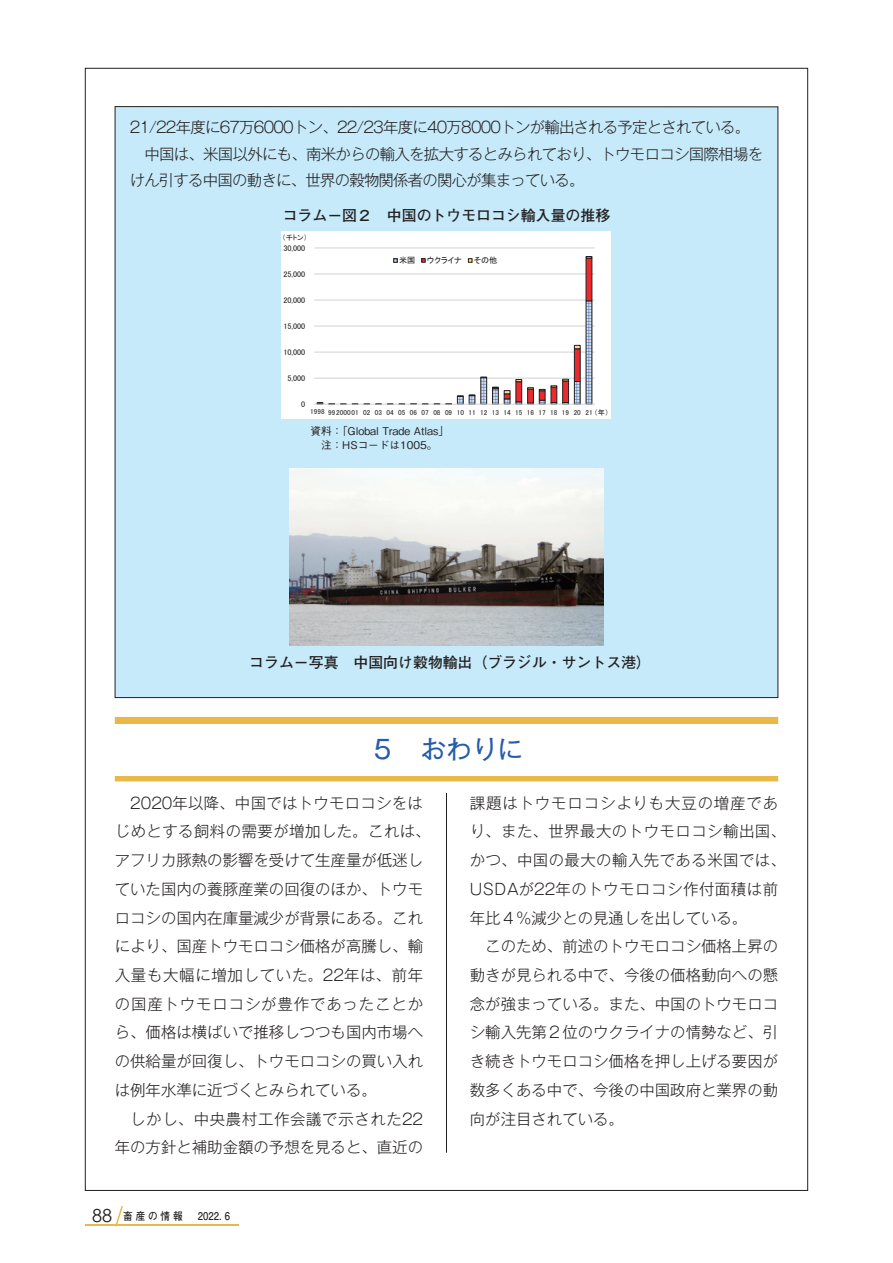
<style>
.page{position:relative;width:893px;height:1263px;background:#fff}
.page>*{position:absolute;margin:0;border:0;box-sizing:border-box;transform-origin:0 0}
.t1{font:25.5px "Gothic MB101 Pro";color:#275caa}
.t2{font:300 15.45px/28.7px "Gothic MB101 Pr 5";color:#231f20}
.t3{font:300 15.45px/26.5px "Gothic MB101 Pro";letter-spacing:-.05em;color:#231f20}
.t4{font:300 15.45px/28.7px "Gothic MB101 Pr 5";letter-spacing:.03em;color:#231f20}
.t5{font:700 14.85px "Futo Go B101 Pr 5";color:#231f20}
.t6{font:500 10.65px/14.9px "Gothic BBB Pr 5";color:#231f20}
.t7{font:700 10.65px "Futo Go B101 Pro";letter-spacing:.3em;color:#231f20;scale:.9 1}
.t8{font:8.1px "MS P Gothic";color:#231f20}
.t9{font:7.2px "MS P Gothic";letter-spacing:.005em;color:#231f20}
.s1{font-family:"Century Gothic";font-weight:400;font-size:18px}
</style>
<div class="page">
<hr style="left:446px;top:106px;width:1px;height:1046px;background:#231f20">
<svg style="left:85px;top:1225px;width:153px;height:1px"></svg>
<svg style="left:114px;top:1206px;width:10px;height:21px"></svg>
<svg style="left:115px;top:677px;width:663px;height:33px"></svg>
<div style="left:115px;top:706px;width:663px;height:86px;background:#fff"></div>
<svg style="left:115px;top:717px;width:663px;height:64px;background:#e9be56"></svg>
<div style="left:115px;top:724px;width:663px;height:51px;background:#fff"></div>
<div style="left:115px;top:107px;width:663px;height:590px;background:#c6eafa"></div>
<img style="left:289px;top:469px;width:315px;height:176px">
<div style="left:282px;top:232px;width:329px;height:187px;background:#fff"></div>
<hr style="left:314px;top:378px;width:281px;height:1px;background:#d2d2d3">
<hr style="left:314px;top:352px;width:281px;height:1px;background:#d2d2d3">
<hr style="left:314px;top:326px;width:281px;height:1px;background:#d2d2d3">
<hr style="left:314px;top:300px;width:281px;height:1px;background:#d2d2d3">
<hr style="left:314px;top:274px;width:281px;height:1px;background:#d2d2d3">
<hr style="left:314px;top:248px;width:281px;height:1px;background:#d2d2d3">
<hr style="left:314px;top:404px;width:281px;height:1px;background:#d2d2d3">
<svg style="left:317px;top:256px;width:275px;height:149px"></svg>
<p class="t3" style="left:130px;top:112px;width:635px">21/22年度に67万6000トン、22/23年度に40万8000トンが輸出される予定とされている。　中国は、米国以外にも、南米からの輸入を拡大するとみられており、トウモロコシ国際相場をけん引する中国の動きに、世界の穀物関係者の関心が集まっている。</p>
<p class="t5" style="left:283px;top:204px;width:329px">コラム－図２　中国のトウモロコシ輸入量の推移</p>
<p class="t9" style="left:282px;top:234px;width:27px">（千トン）</p>
<p class="t8" style="left:283px;top:244px;width:23px">30,000</p>
<p class="t8" style="left:283px;top:270px;width:23px">25,000</p>
<p class="t8" style="left:283px;top:296px;width:23px">20,000</p>
<p class="t8" style="left:283px;top:322px;width:23px">15,000</p>
<p class="t8" style="left:283px;top:348px;width:23px">10,000</p>
<p class="t8" style="left:287px;top:374px;width:19px">5,000</p>
<p class="t8" style="left:399px;top:256px;width:18px">米国</p>
<p class="t8" style="left:427px;top:256px;width:36px">ウクライナ</p>
<p class="t8" style="left:474px;top:256px;width:25px">その他</p>
<p class="t8" style="left:301px;top:400px;width:6px">0</p>
<p class="t9" style="left:316px;top:408px;width:294px">98 99 2000 01 02 03 04 05 06 07 08 09 10 11 12 13 14 15 16 17 18 19 20 21 （年）</p>
<p class="t9" style="left:310px;top:408px;width:16px">1998</p>
<p class="t6" style="left:310px;top:422px;width:140px">資料：「Global Trade Atlas」　注：HSコードは1005。</p>
<p class="t5" style="left:249px;top:650px;width:403px">コラム－写真　中国向け穀物輸出（ブラジル・サントス港）</p>
<h1 class="t1" style="left:370px;top:728px;width:155px">５　おわりに</h1>
<p class="t2" style="left:115px;top:787px;width:317px;text-indent:15px">2020年以降、中国ではトウモロコシをはじめとする飼料の需要が増加した。これは、アフリカ豚熱の影響を受けて生産量が低迷していた国内の養豚産業の回復のほか、トウモロコシの国内在庫量減少が背景にある。これにより、国産トウモロコシ価格が高騰し、輸入量も大幅に増加していた。22年は、前年の国産トウモロコシが豊作であったことから、価格は横ばいで推移しつつも国内市場への供給量が回復し、トウモロコシの買い入れは例年水準に近づくとみられている。</p>
<p class="t2" style="left:115px;top:1103px;width:310px;text-align:right">しかし、中央農村工作会議で示された22年の方針と補助金額の予想を見ると、直近の</p>
<p class="t4" style="left:470px;top:787px;width:317px">課題はトウモロコシよりも大豆の増産であり、また、世界最大のトウモロコシ輸出国、かつ、中国の最大の輸入先である米国では、<br>USDAが22年のトウモロコシ作付面積は前年比４％減少との見通しを出している。</p>
<p class="t2" style="left:470px;top:931px;width:310px;text-align:justify;text-indent:15px">このため、前述のトウモロコシ価格上昇の動きが見られる中で、今後の価格動向への懸念が強まっている。また、中国のトウモロコシ輸入先第２位のウクライナの情勢など、引き続きトウモロコシ価格を押し上げる要因が数多くある中で、今後の中国政府と業界の動向が注目されている。</p>
<p class="t7" style="left:92px;top:1208px;width:155px"><span class="s1">88</span> 畜産の情報　2022. 6</p>
</div>
